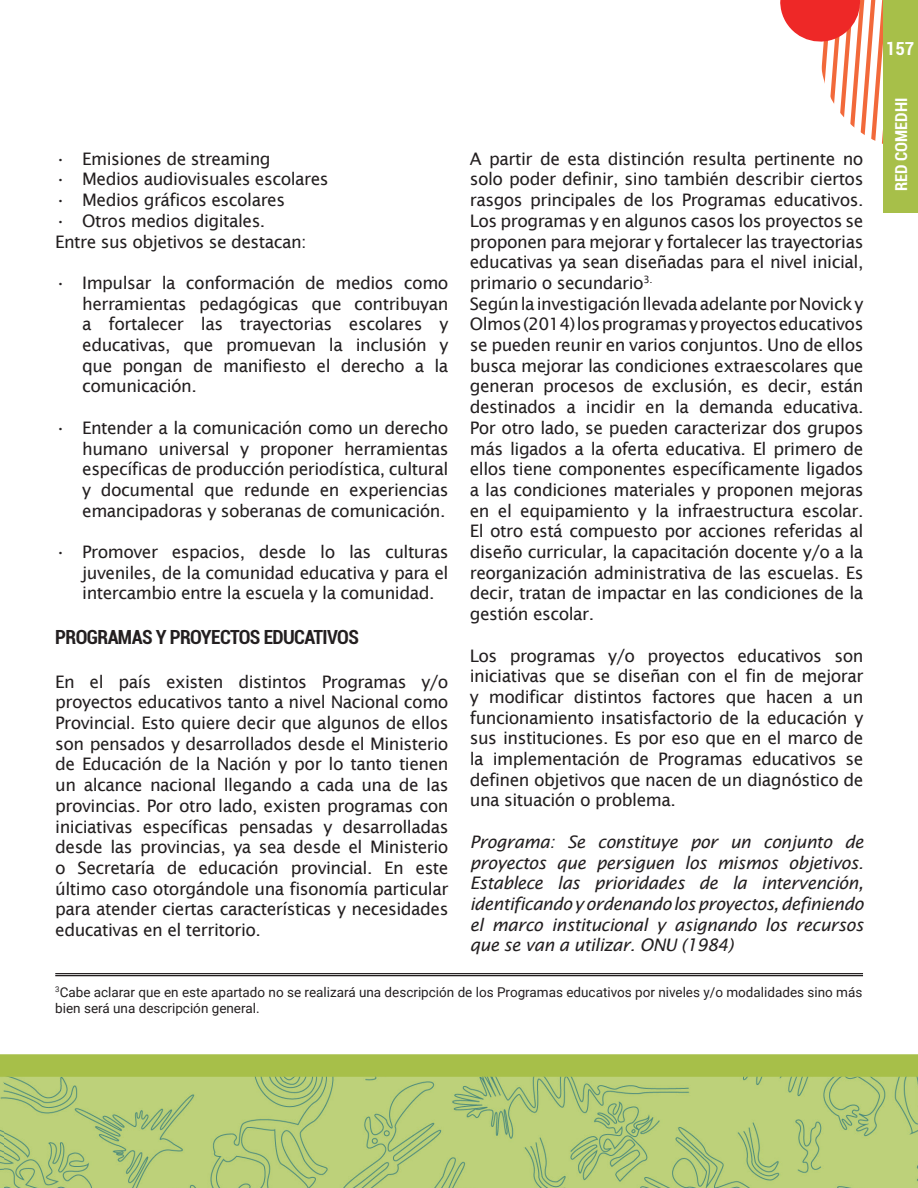
<style>
.page{position:relative;width:918px;height:1188px;background:#fff}
.page>*{position:absolute;margin:0;border:0;box-sizing:border-box;transform-origin:0 0}
.t1{font:700 condensed 19.5px "Roboto";letter-spacing:-.03em;color:#231f20}
.t2{font:700 condensed 18px "Roboto";color:#fff}
.t3{font:17.25px/20.7px "Lucida Sans";letter-spacing:-.03em;color:#231f20;text-align:justify}
.t4{font:italic 17.25px/20.7px "Lucida Sans";letter-spacing:-.03em;color:#231f20;text-align:justify}
.t5{font:700 condensed 16.5px "Roboto";color:#fff}
.t6{font:13.5px/16.2px "Roboto";color:#231f20}
</style>
<div class="page">
<svg style="left:780px;top:0;width:103px;height:144px"></svg>
<hr style="left:55px;top:973px;width:808px;height:1px;background:#231f20">
<hr style="left:55px;top:975px;width:808px;height:1px;background:#231f20">
<div style="left:883px;top:0;width:35px;height:213px;background:#a7bf49"></div>
<img style="left:0;top:1077px;width:918px;height:111px">
<div style="left:0;top:1054px;width:918px;height:23px;background:#a7bf49"></div>
<p class="t3" style="left:55px;top:148px;width:217px">• Emisiones de streaming</p>
<p class="t3" style="left:55px;top:169px;width:275px">• Medios audiovisuales escolares</p>
<p class="t3" style="left:55px;top:190px;width:231px">• Medios gráficos escolares</p>
<p class="t3" style="left:55px;top:210px;width:253px">• Otros medios digitales.<br>Entre sus objetivos se destacan:</p>
<p class="t3" style="left:82px;top:272px;width:368px;text-indent:-27px">• Impulsar la conformación de medios como herramientas pedagógicas que contribuyan a fortalecer las trayectorias escolares y educativas, que promuevan la inclusión y que pongan de manifiesto el derecho a la comunicación.</p>
<p class="t3" style="left:82px;top:417px;width:368px;text-indent:-27px">• Entender a la comunicación como un derecho humano universal y proponer herramientas específicas de producción periodística, cultural y documental que redunde en experiencias emancipadoras y soberanas de comunicación.</p>
<p class="t3" style="left:82px;top:542px;width:368px;text-indent:-27px">• Promover espacios, desde lo las culturas juveniles, de la comunidad educativa y para el intercambio entre la escuela y la comunidad.</p>
<p class="t1" style="left:55px;top:623px;width:305px">PROGRAMAS Y PROYECTOS EDUCATIVOS</p>
<p class="t3" style="left:55px;top:671px;width:395px">En el país existen distintos Programas y/o proyectos educativos tanto a nivel Nacional como Provincial. Esto quiere decir que algunos de ellos son pensados y desarrollados desde el Ministerio de Educación de la Nación y por lo tanto tienen un alcance nacional llegando a cada una de las provincias. Por otro lado, existen programas con iniciativas específicas pensadas y desarrolladas desde las provincias, ya sea desde el Ministerio o Secretaría de educación provincial. En este último caso otorgándole una fisonomía particular para atender ciertas características y necesidades educativas en el territorio.</p>
<p class="t3" style="left:470px;top:148px;width:395px;text-align:left">A partir de esta distinción resulta pertinente no solo poder definir, sino también describir ciertos rasgos principales de los Programas educativos.<br>Los programas y en algunos casos los proyectos se proponen para mejorar y fortalecer las trayectorias educativas ya sean diseñadas para el nivel inicial, primario o secundario<sup>3.<br></sup>Según la investigación llevada adelante por Novick y Olmos (2014) los programas y proyectos educativos se pueden reunir en varios conjuntos. Uno de ellos busca mejorar las condiciones extraescolares que generan procesos de exclusión, es decir, están destinados a incidir en la demanda educativa.<br>Por otro lado, se pueden caracterizar dos grupos más ligados a la oferta educativa. El primero de ellos tiene componentes específicamente ligados a las condiciones materiales y proponen mejoras en el equipamiento y la infraestructura escolar.<br>El otro está compuesto por acciones referidas al diseño curricular, la capacitación docente y/o a la reorganización administrativa de las escuelas. Es decir, tratan de impactar en las condiciones de la gestión escolar.</p>
<p class="t3" style="left:470px;top:645px;width:395px">Los programas y/o proyectos educativos son iniciativas que se diseñan con el fin de mejorar y modificar distintos factores que hacen a un funcionamiento insatisfactorio de la educación y sus instituciones. Es por eso que en el marco de la implementación de Programas educativos se definen objetivos que nacen de un diagnóstico de una situación o problema.</p>
<p class="t4" style="left:470px;top:831px;width:395px">Programa: Se constituye por un conjunto de proyectos que persiguen los mismos objetivos.<br>Establece las prioridades de la intervención, identificando y ordenando los proyectos, definiendo el marco institucional y asignando los recursos que se van a utilizar. ONU (1984)</p>
<p class="t6" style="left:55px;top:983px;width:809px"><sup>3</sup>Cabe aclarar que en este apartado no se realizará una descripción de los Programas educativos por niveles y/o modalidades sino más bien será una descripción general.</p>
<p class="t2" style="left:886px;top:36px;width:30px">157</p>
<p class="t5" style="left:890px;top:191px;width:95px;rotate:-90deg">RED COMEDHI</p>
</div>
